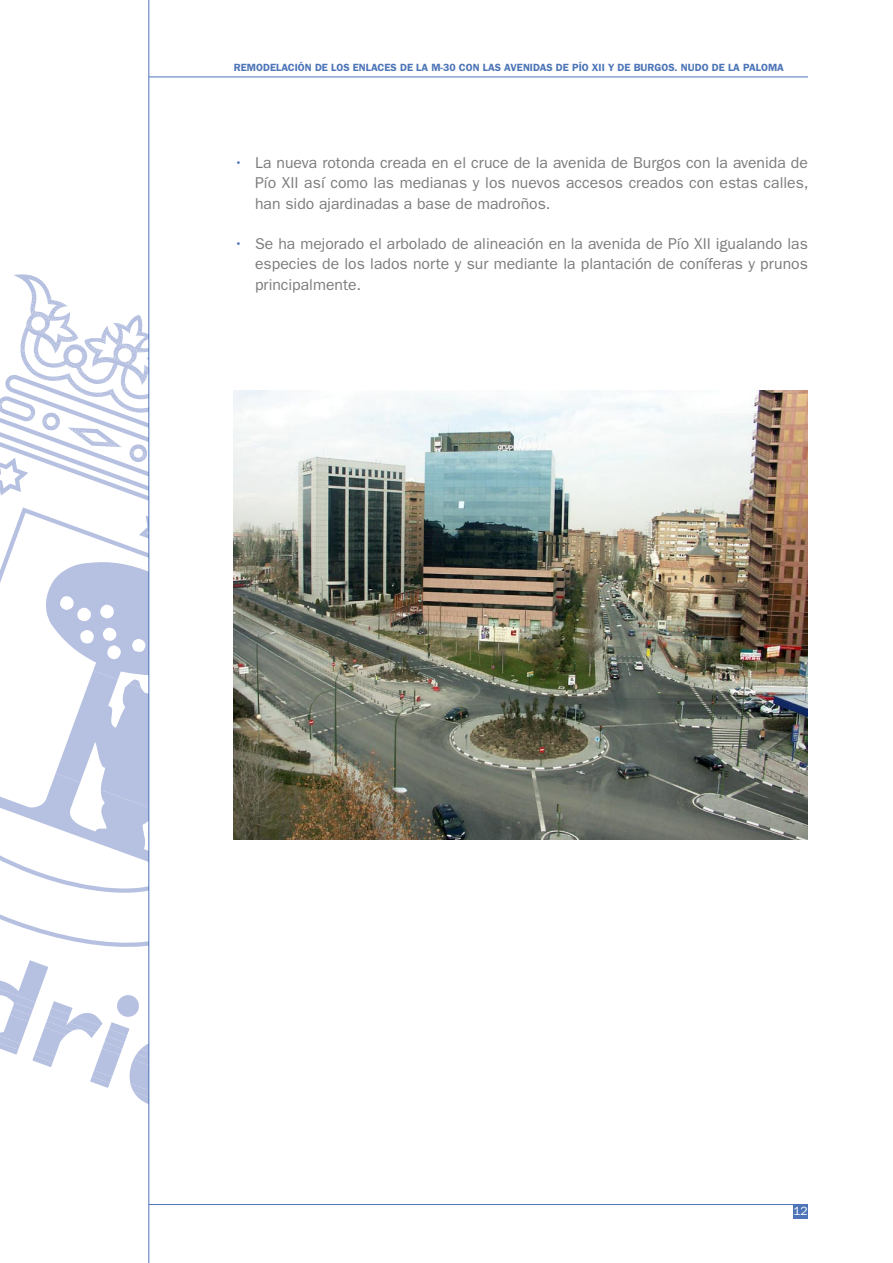
<style>
.page{position:relative;width:893px;height:1263px;background:#fff}
.page>*{position:absolute;margin:0;border:0;box-sizing:border-box;transform-origin:0 0}
.TEXTO{font:15.75px/20.2px "ITC Franklin Gothic Std";color:#7c7c7c;text-align:justify}
.t1{font:12px "ITC Franklin Gothic Std";color:#fff}
.t2{font:600 10.5px "ITC Franklin Gothic Std";color:#4d75b7}
.s1{color:#4d75b7}
</style>
<div class="page">
<svg style="left:0;top:274px;width:148px;height:830px"></svg>
<div style="left:793px;top:1204px;width:15px;height:14px;background:#4d75b7"></div>
<hr style="left:149px;top:77px;width:659px;height:1px;background:#4d75b7">
<hr style="left:149px;top:1204px;width:659px;height:1px;background:#4d75b7">
<hr style="left:148px;top:0;width:1px;height:1263px;background:#4d75b7">
<img style="left:234px;top:391px;width:574px;height:448px">
<p class="t2" style="left:234px;top:61px;width:552px">REMODELACIÓN DE LOS ENLACES DE LA M-30 CON LAS AVENIDAS DE PÍO XII Y DE BURGOS. NUDO DE LA PALOMA</p>
<p class="TEXTO" style="left:255px;top:153px;width:555px;text-indent:-21px"><span class="s1">•</span> La nueva rotonda creada en el cruce de la avenida de Burgos con la avenida de Pío XII así como las medianas y los nuevos accesos creados con estas calles, han sido ajardinadas a base de madroños.</p>
<p class="TEXTO" style="left:255px;top:234px;width:554px;text-indent:-21px"><span class="s1">•</span> Se ha mejorado el arbolado de alineación en la avenida de Pío XII igualando las especies de los lados norte y sur mediante la plantación de coníferas y prunos principalmente.</p>
<p class="t1" style="left:793px;top:1204px;width:16px">12</p>
</div>
